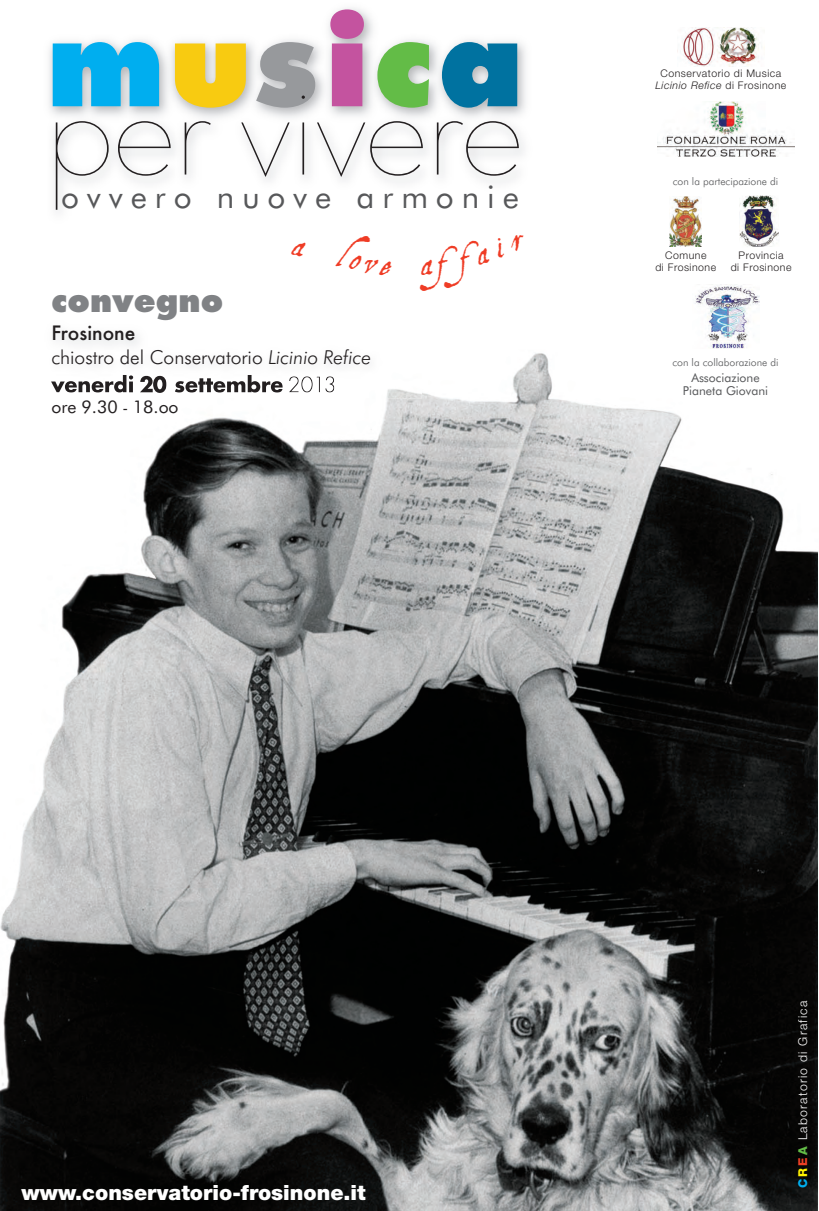
<style>
.page{position:relative;width:819px;height:1211px;background:#fff}
.page>*{position:absolute;margin:0;border:0;box-sizing:border-box;transform-origin:0 0}
.t1{font:100 166.25px "Neutra Disp";color:#231f20}
.t2{font:800 118.12px "Futura Std";letter-spacing:.03em;color:#00aeef}
.t3{font:31.5px "Futura BT";letter-spacing:.25em;color:#57585a}
.t4{font:800 31.5px "Futura";color:#808285}
.t5{font:900 21px "Helvetica 95";color:#fff}
.t6{font:300 19.25px "Futura BT";color:#231f20}
.t7{font:500 19.25px "Futura";color:#231f20}
.t8{font:17.5px "Futura BT";color:#231f20}
.t9{font:12.25px/13.1px "Futura BT";color:#57585a;text-align:center}
.t10{font:300 12.25px "Helvetica Neue";letter-spacing:.1em;color:#fff}
.t11{font:300 10.5px/12.2px "Helvetica Neue";letter-spacing:.05em;color:#231f20;text-align:center}
.t12{font:300 10.5px "Futura BT";color:#57585a}
.s1{color:#f8cb11}
.s2{color:#97999c}
.s3{color:#c4539f}
.s4{color:#63bc47}
.s5{color:#0072a0}
.s6{font-style:italic}
.s7{font-size:15.75px}
.s8{font-weight:800;color:#00aeef}
.s9{font-weight:800;color:#fff101}
.s10{font-weight:800;color:#ef4025}
.s11{font-weight:800;color:#63bc47}
</style>
<div class="page">
<img style="left:0;top:353px;width:818px;height:857px">
<img style="left:37px;top:334px;width:385px;height:64px">
<img style="left:51px;top:375px;width:76px;height:17px">
<img style="left:129px;top:375px;width:37px;height:18px">
<img style="left:175px;top:375px;width:108px;height:17px">
<img style="left:289px;top:376px;width:10px;height:16px">
<img style="left:301px;top:376px;width:12px;height:16px">
<img style="left:316px;top:376px;width:4px;height:16px">
<img style="left:325px;top:376px;width:9px;height:16px">
<img style="left:670px;top:197px;width:31px;height:50px">
<img style="left:657px;top:102px;width:138px;height:54px">
<img style="left:677px;top:27px;width:82px;height:39px">
<img style="left:739px;top:195px;width:40px;height:52px">
<img style="left:695px;top:285px;width:64px;height:64px">
<h2 class="t2" style="left:46px;top:-4px;width:478px">m<span class="s1">u</span><span class="s2">s</span><span class="s3">i</span><span class="s4">c</span><span class="s5">a</span></h2>
<h1 class="t1" style="left:46px;top:29px;width:479px">per vivere</h1>
<h3 class="t3" style="left:61px;top:185px;width:459px">ovvero nuove armonie</h3>
<h3 class="t4" style="left:51px;top:286px;width:173px">convegno</h3>
<h3 class="t7" style="left:51px;top:322px;width:86px">Frosinone</h3>
<h3 class="t6" style="left:51px;top:346px;width:321px">chiostro del Conservatorio <span class="s6">Licinio Refice</span></h3>
<h3 class="t8" style="left:51px;top:400px;width:129px">ore 9.30 <span class="s7">-</span> 18.oo</h3>
<p class="t11" style="left:655px;top:68px;width:132px">Conservatorio di Musica<br><span class="s6">Licinio Refice</span> di Frosinone</p>
<p class="t12" style="left:672px;top:175px;width:107px">con la partecipazione di</p>
<p class="t11" style="left:655px;top:250px;width:62px">Comune<br>di Frosinone</p>
<p class="t11" style="left:730px;top:250px;width:62px">Provincia<br>di Frosinone</p>
<p class="t12" style="left:672px;top:356px;width:108px">con la collaborazione di</p>
<p class="t9" style="left:683px;top:372px;width:87px">Associazione<br>Pianeta Giovani</p>
<h3 class="t5" style="left:22px;top:1180px;width:346px">www.conservatorio-frosinone.it</h3>
<p class="t10" style="left:798px;top:1187px;width:189px;rotate:-90deg"><span class="s8">C</span><span class="s9">R</span><span class="s10">E</span><span class="s11">A</span> Laboratorio di Grafica</p>
</div>
